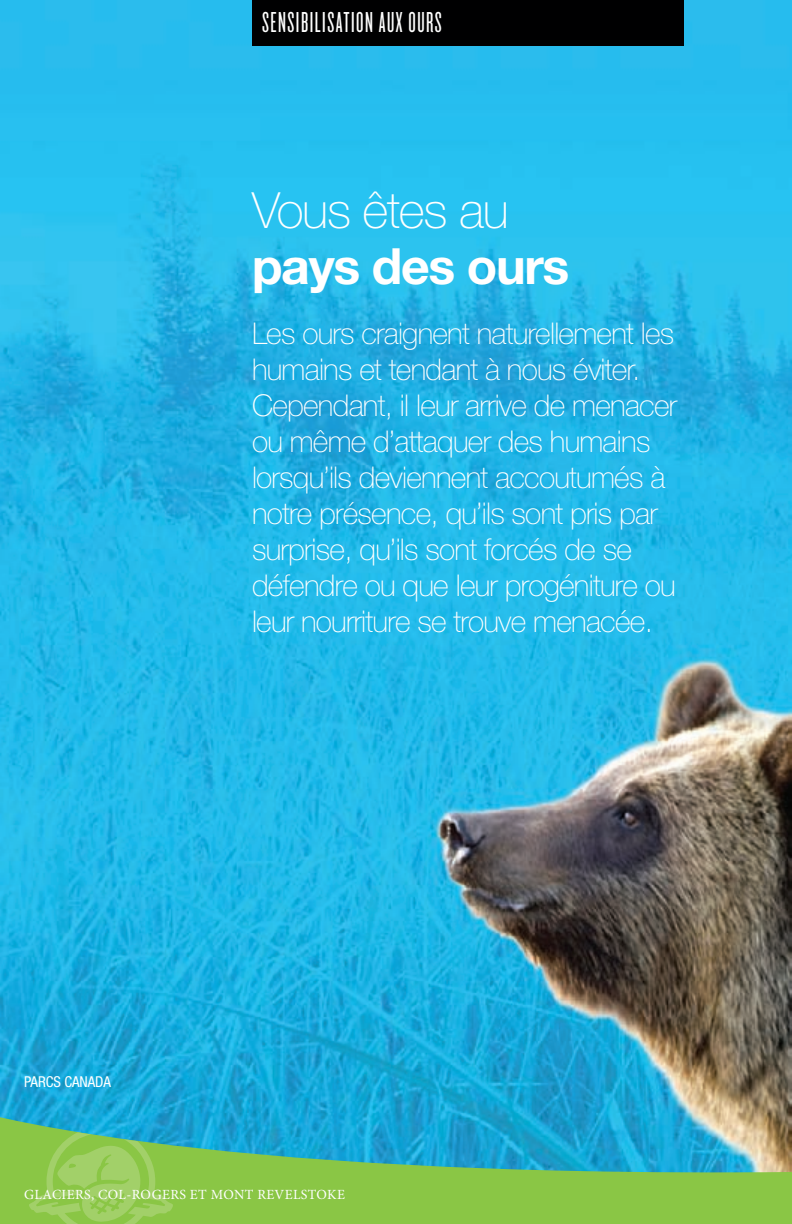
<style>
.page{position:relative;width:792px;height:1224px;background:#fff}
.page>*{position:absolute;margin:0;border:0;box-sizing:border-box;transform-origin:0 0}
.body_header{font:700 50px/56px "Helvetica Neue LT Std";letter-spacing:-.025em;color:#fff}
.subhead{font:100 30px/36px "Helvetica Neue LT Std";letter-spacing:-.025em;color:#fff}
.t1{font:30px "Knockout 26 Junior Flywght";letter-spacing:.05em;color:#fff}
.t2{font:condensed 15px "Helvetica Neue LT Std";letter-spacing:-.005em;color:#fff}
.t3{font:14px "Minion Pro";letter-spacing:.025em;color:#fff}
.s1{font-weight:100}
</style>
<div class="page">
<img style="left:0;top:0;width:792px;height:1085px">
<svg style="left:0;top:1085px;width:792px;height:139px;background:#52b294"></svg>
<svg style="left:29px;top:1132px;width:145px;height:92px;background:#8ec85b"></svg>
<div style="left:252px;top:0;width:432px;height:46px;background:#000001"></div>
<p class="t1" style="left:262px;top:5px;width:181px">SENSIBILISATION AUX OURS</p>
<p class="body_header" style="left:252px;top:181px;width:319px"><span class="s1">Vous êtes au </span>pays des ours</p>
<p class="subhead" style="left:252px;top:315px;width:427px">Les ours craignent naturellement les humains et tendant à nous éviter.<br>Cependant, il leur arrive de menacer ou même d’attaquer des humains lorsqu’ils deviennent accoutumés à notre présence, qu’ils sont pris par surprise, qu’ils sont forcés de se défendre ou que leur progéniture ou leur nourriture se trouve menacée.</p>
<p class="t2" style="left:24px;top:1073px;width:88px">PARCS CANADA</p>
<p class="t3" style="left:24px;top:1185px;width:323px">GLACIERS, COL-ROGERS ET MONT REVELSTOKE</p>
</div>
